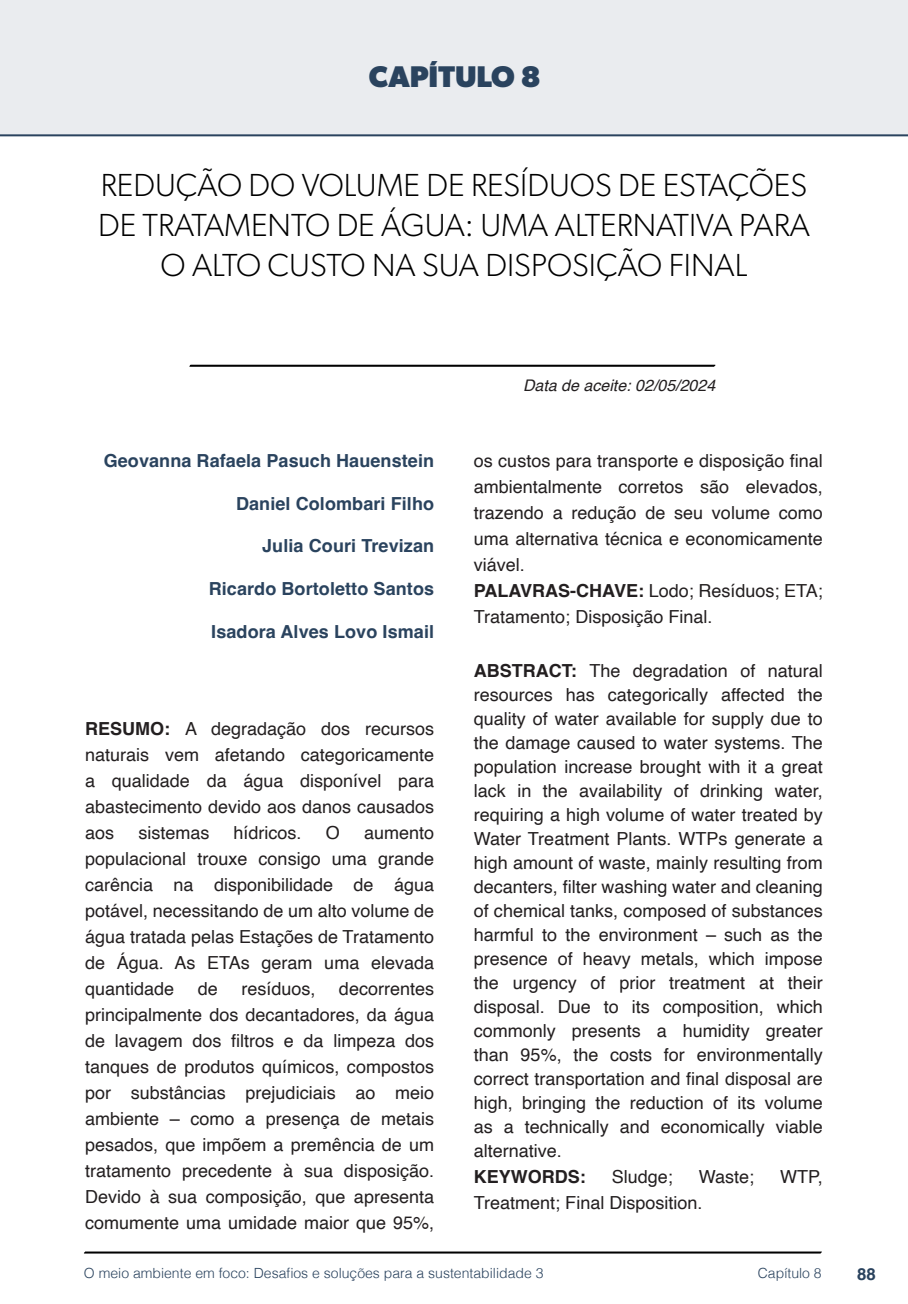
<style>
.page{position:relative;width:908px;height:1304px;background:#fff}
.page>*{position:absolute;margin:0;border:0;box-sizing:border-box;transform-origin:0 0}
.nome_artigos{font:300 32px/40px "Gibson";color:#000;text-align:center}
.capítulos{font:700 30px "Gibson";color:#2a435e}
.Resumos_e_PC_TXT{font:18px/26px "Helvetica";color:#231f20;text-align:justify}
.nome_autores{font:700 18px "Helvetica";letter-spacing:.005em;color:#2a435e}
.Resumos_e_PC_TXT-2{font:700 18px "Helvetica";color:#231f20}
.t1{font:700 16.8px "Helvetica";color:#2a435e}
.t2{font:italic 16px "Helvetica";color:#231f20}
.t3{font:300 14px "Helvetica";color:#2a435e}
.s1{font-weight:700}
</style>
<div class="page">
<svg style="left:84px;top:1251px;width:737px;height:3px;background:#515151"></svg>
<div style="left:0;top:0;width:907px;height:136px;background:#eaecef"></div>
<svg style="left:189px;top:364px;width:526px;height:3px;background:#4f4f4f"></svg>
<div style="left:44px;top:72px;width:68px;height:61px;background:#eaecef"></div>
<p class="capítulos" style="left:369px;top:58px;width:173px">CAPÍTULO 8</p>
<p class="nome_artigos" style="left:98px;top:164px;width:713px">REDUÇÃO DO VOLUME DE RESÍDUOS DE ESTAÇÕES<br>DE TRATAMENTO DE ÁGUA: UMA ALTERNATIVA PARA<br>O ALTO CUSTO NA SUA DISPOSIÇÃO FINAL</p>
<p class="nome_autores" style="left:104px;top:450px;width:332px">Geovanna Rafaela Pasuch Hauenstein</p>
<p class="nome_autores" style="left:236px;top:492px;width:199px">Daniel Colombari Filho</p>
<p class="nome_autores" style="left:262px;top:535px;width:173px">Julia Couri Trevizan</p>
<p class="nome_autores" style="left:209px;top:578px;width:227px">Ricardo Bortoletto Santos</p>
<p class="nome_autores" style="left:211px;top:620px;width:224px">Isadora Alves Lovo Ismail</p>
<p class="Resumos_e_PC_TXT" style="left:85px;top:716px;width:350px"><span class="s1">RESUMO:</span> A degradação dos recursos naturais vem afetando categoricamente a qualidade da água disponível para abastecimento devido aos danos causados aos</p>
<p class="Resumos_e_PC_TXT" style="left:138px;top:820px;width:73px">sistemas</p>
<p class="Resumos_e_PC_TXT" style="left:233px;top:820px;width:70px">hídricos.</p>
<p class="Resumos_e_PC_TXT" style="left:326px;top:820px;width:16px">O</p>
<p class="Resumos_e_PC_TXT" style="left:85px;top:820px;width:350px;text-indent:279px">aumento populacional trouxe consigo uma grande carência na disponibilidade de água potável, necessitando de um alto volume de água tratada pelas Estações de Tratamento de Água. As ETAs geram uma elevada quantidade</p>
<p class="Resumos_e_PC_TXT" style="left:198px;top:976px;width:22px">de</p>
<p class="Resumos_e_PC_TXT" style="left:241px;top:976px;width:76px">resíduos,</p>
<p class="Resumos_e_PC_TXT" style="left:85px;top:976px;width:350px;text-indent:254px">decorrentes principalmente dos decantadores, da água de lavagem dos filtros e da limpeza dos tanques de produtos químicos, compostos por substâncias prejudiciais ao meio ambiente – como a presença de metais pesados, que impõem a premência de um tratamento precedente à sua disposição.<br>Devido à sua composição, que apresenta comumente uma umidade maior que 95%,</p>
<p class="t2" style="left:523px;top:373px;width:194px">Data de aceite: 02/05/2024</p>
<p class="Resumos_e_PC_TXT" style="left:473px;top:448px;width:350px">os custos para transporte e disposição final ambientalmente corretos são elevados, trazendo a redução de seu volume como uma alternativa técnica e economicamente viável.</p>
<p class="Resumos_e_PC_TXT" style="left:473px;top:578px;width:350px"><span class="s1">PALAVRAS-CHAVE:</span> Lodo; Resíduos; ETA;<br>Tratamento; Disposição Final.</p>
<p class="Resumos_e_PC_TXT" style="left:473px;top:659px;width:350px;line-height:24px"><span class="s1">ABSTRACT:</span> The degradation of natural resources has categorically affected the quality of water available for supply due to the damage caused to water systems. The population increase brought with it a great lack in the availability of drinking water, requiring a high volume of water treated by Water Treatment Plants. WTPs generate a high amount of waste, mainly resulting from decanters, filter washing water and cleaning of chemical tanks, composed of substances harmful to the environment – such as the presence of heavy metals, which impose the urgency of prior treatment at their disposal. Due to its composition, which commonly presents a humidity greater than 95%, the costs for environmentally correct transportation and final disposal are high, bringing the reduction of its volume as a technically and economically viable alternative.</p>
<p class="Resumos_e_PC_TXT-2" style="left:473px;top:1166px;width:113px">KEYWORDS:</p>
<p class="Resumos_e_PC_TXT" style="left:611px;top:1164px;width:63px">Sludge;</p>
<p class="Resumos_e_PC_TXT" style="left:698px;top:1164px;width:57px">Waste;</p>
<p class="Resumos_e_PC_TXT" style="left:779px;top:1164px;width:44px">WTP,</p>
<p class="Resumos_e_PC_TXT" style="left:473px;top:1190px;width:230px">Treatment; Final Disposition.</p>
<p class="t3" style="left:84px;top:1261px;width:461px">O meio ambiente em foco: Desafios e soluções para a sustentabilidade 3</p>
<p class="t3" style="left:757px;top:1261px;width:65px">Capítulo 8</p>
<p class="t1" style="left:856px;top:1264px;width:20px">88</p>
</div>
